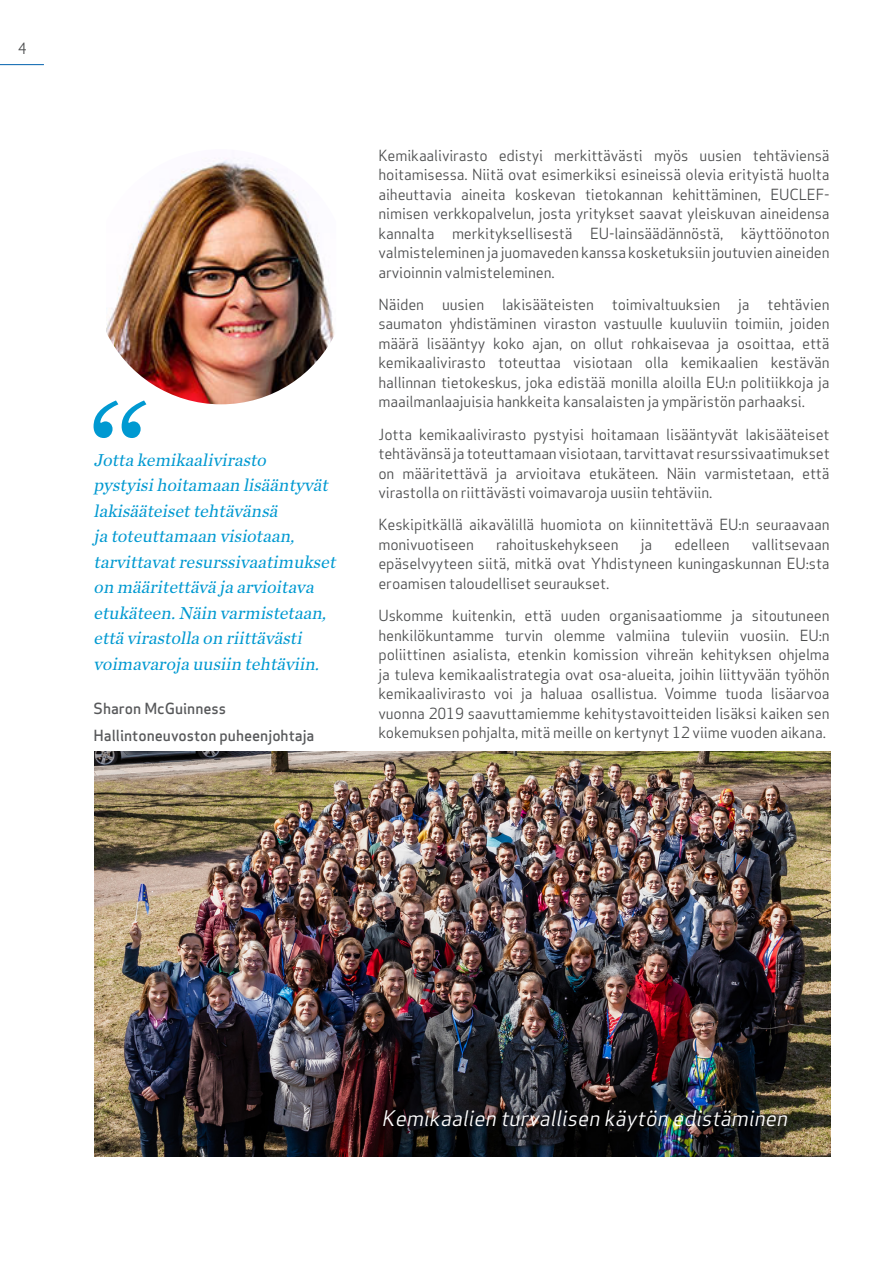
<style>
.page{position:relative;width:893px;height:1263px;background:#fff}
.page>*{position:absolute;margin:0;border:0;box-sizing:border-box;transform-origin:0 0}
.TOC3{font:italic 21px "Apex Sans";color:#fff}
.ch1_quote{font:italic 18px/25.5px "Chronicle Text G1";color:#0099d1}
.body{font:15px/19.5px "Apex Sans";letter-spacing:-.01em;color:#4b4c4d;text-align:justify}
.chapeau{font:500 15px "Apex Sans";color:#57585a}
</style>
<div class="page">
<svg style="left:94px;top:404px;width:52px;height:34px"></svg>
<img style="left:106px;top:158px;width:228px;height:246px">
<img style="left:95px;top:752px;width:736px;height:405px">
<hr style="left:0;top:64px;width:44px;height:1px;background:#0160ae">
<p class="body" style="left:18px;top:37px;width:10px">4</p>
<p class="ch1_quote" style="left:94px;top:446px;width:248px">Jotta kemikaalivirasto pystyisihoitamaan lisääntyvät lakisääteisettehtävänsä<br>j a toteuttamaan visiotaan, tarvittavatresurssivaatimukset on määritettävä j a arvioitava etukäteen.Näin varmistetaan, että virastolla on riittävästi voimavaroj a uusiin tehtäviin.</p>
<p class="chapeau" style="left:94px;top:695px;width:134px">Sharon McGuinness</p>
<p class="chapeau" style="left:94px;top:722px;width:222px">Hallintoneuvoston puheenjohtaja</p>
<p class="body" style="left:378px;top:144px;width:453px">Kemikaalivirasto edistyi merkittävästi myös uusien tehtäviensä hoitamisessa. Niitä ovat esimerkiksi esineissä olevia erityistä huolta aiheuttavia aineita koskevan tietokannan kehittäminen, EUCLEF&shy;nimisen verkkopalvelun, josta yritykset saavat yleiskuvan aineidensa kannalta merkityksellisestä EU-lainsäädännöstä, käyttöönoton valmisteleminen ja juomaveden kanssa kosketuksiin joutuvien aineiden arvioinnin valmisteleminen.</p>
<p class="body" style="left:378px;top:293px;width:453px">Näiden uusien lakisääteisten toimivaltuuksien ja tehtävien saumaton yhdistäminen viraston vastuulle kuuluviin toimiin, joiden määrä lisääntyy koko ajan, on ollut rohkaisevaa ja osoittaa, että kemikaalivirasto toteuttaa visiotaan olla kemikaalien kestävän hallinnan tietokeskus, joka edistää monilla aloilla EU:n politiikkoja ja maailmanlaajuisia hankkeita kansalaisten ja ympäristön parhaaksi.</p>
<p class="body" style="left:378px;top:423px;width:453px">Jotta kemikaalivirasto pystyisi hoitamaan lisääntyvät lakisääteiset tehtävänsä ja toteuttamaan visiotaan, tarvittavat resurssivaatimukset on määritettävä ja arvioitava etukäteen. Näin varmistetaan, että virastolla on riittävästi voimavaroja uusiin tehtäviin.</p>
<p class="body" style="left:378px;top:514px;width:453px">Keskipitkällä aikavälillä huomiota on kiinnitettävä EU:n seuraavaan monivuotiseen</p>
<p class="body" style="left:378px;top:533px;width:453px;text-indent:373px">vallitsevaan epäselvyyteen siitä, mitkä ovat Yhdistyneen kuningaskunnan EU:sta eroamisen taloudelliset seuraukset.</p>
<p class="body" style="left:378px;top:604px;width:453px">Uskomme kuitenkin, että uuden organisaatiomme ja sitoutuneen henkilökuntamme turvin olemme valmiina tuleviin vuosiin. EU:n poliittinen asialista, etenkin komission vihreän kehityksen ohjelma ja tuleva kemikaalistrategia ovat osa-alueita, joihin liittyvään työhön kemikaalivirasto voi ja haluaa osallistua. Voimme tuoda lisäarvoa vuonna 2019 saavuttamiemme kehitystavoitteiden lisäksi kaiken sen kokemuksen pohjalta, mitä meille on kertynyt 12 viime vuoden aikana.</p>
<p class="body" style="left:496px;top:533px;width:124px">rahoituskehykseen</p>
<p class="body" style="left:641px;top:533px;width:13px">ja</p>
<p class="body" style="left:674px;top:533px;width:57px">edelleen</p>
<p class="TOC3" style="left:382px;top:1101px;width:413px">Kemikaalien turvallisen käytön edistäminen</p>
</div>
